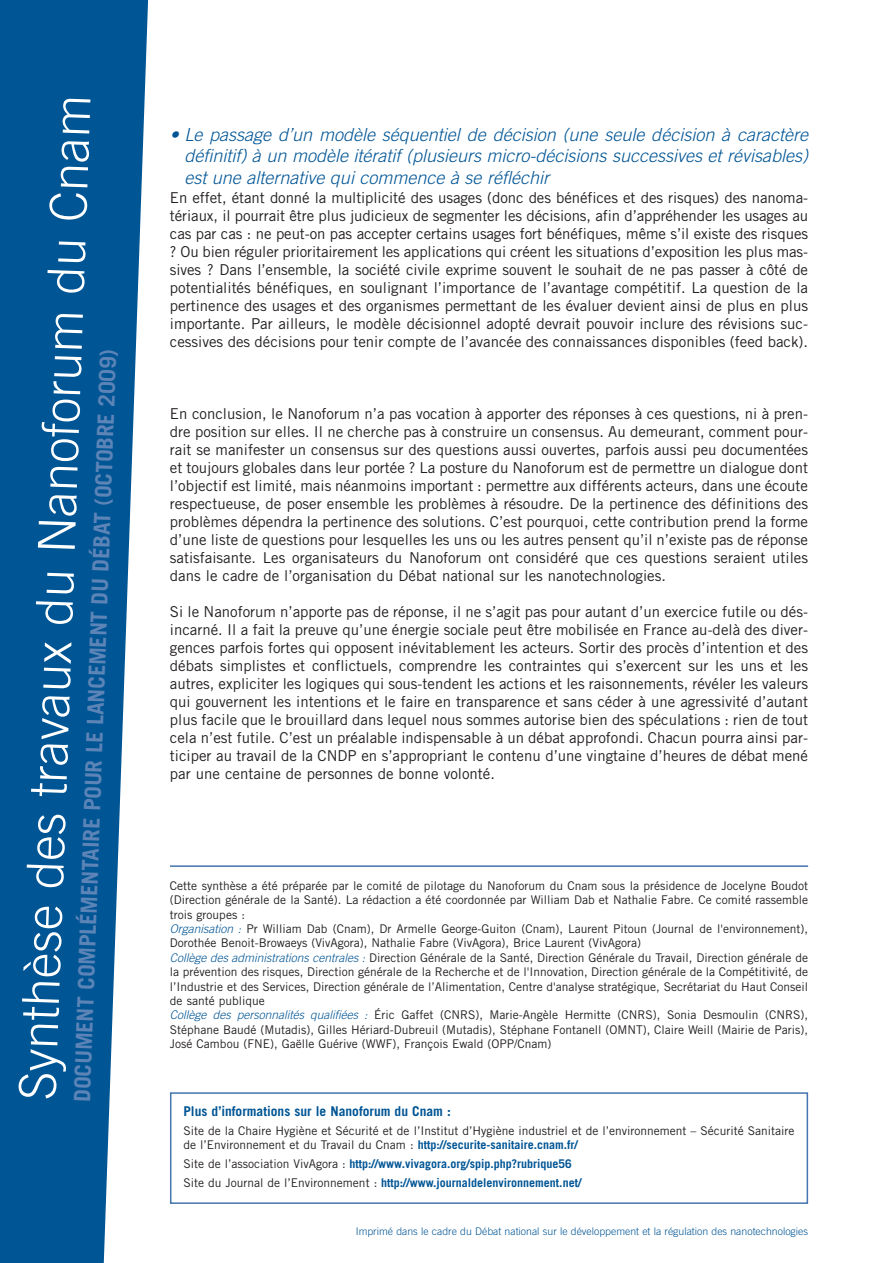
<style>
.page{position:relative;width:893px;height:1263px;background:#fff}
.page>*{position:absolute;margin:0;border:0;box-sizing:border-box;transform-origin:0 0}
.t1{font:300 51px "Trade Gothic";color:#fff}
.t2{font:700 22.5px "Trade Gothic";color:#5c84b7}
.t3{font:italic 300 18px/21.6px "Trade Gothic";color:#005595;text-align:justify}
.t4{font:15px/18px "Trade Gothic";color:#231f20;text-align:justify}
.t5{font:700 13.5px "Trade Gothic";color:#005595}
.t6{font:12px/14.4px "Trade Gothic";color:#231f20}
.t7{font:700 12px/18.6px "Trade Gothic";color:#005595}
.t8{font:300 10.5px "Trade Gothic";color:#005595}
.s1{font-weight:300;font-style:italic;color:#005595}
.s2{font-weight:700;color:#005595}
.s3{font-weight:400;color:#231f20}
</style>
<div class="page">
<svg style="left:0;top:0;width:149px;height:1263px;fill:#005595"></svg>
<svg style="left:170px;top:865px;width:639px;height:339px"></svg>
<h1 class="t1" style="left:19px;top:1099px;width:1007px;rotate:-88deg">Synthèse des travaux du Nanoforum du Cnam</h1>
<h2 class="t2" style="left:74px;top:1101px;width:755px;rotate:-88deg">DOCUMENT COMPLÉMENTAIRE POUR LE LANCEMENT DU DÉBAT (OCTOBRE 2009)</h2>
<p class="t3" style="left:184px;top:125px;width:628px;text-indent:-14px">• Le passage d’un modèle séquentiel de décision (une seule décision à caractère définitif) à un modèle itératif (plusieurs micro-décisions successives et révisables) est une alternative qui commence à se réfléchir</p>
<p class="t4" style="left:170px;top:190px;width:639px">En effet, étant donné la multiplicité des usages (donc des bénéfices et des risques) des nanoma&shy;tériaux, il pourrait être plus judicieux de segmenter les décisions, afin d’appréhender les usages au cas par cas : ne peut-on pas accepter certains usages fort bénéfiques, même s’il existe des risques ? Ou bien réguler prioritairement les applications qui créent les situations d’exposition les plus mas&shy;sives ? Dans l’ensemble, la société civile exprime souvent le souhait de ne pas passer à côté de potentialités bénéfiques, en soulignant l’importance de l’avantage compétitif. La question de la pertinence des usages et des organismes permettant de les évaluer devient ainsi de plus en plus importante. Par ailleurs, le modèle décisionnel adopté devrait pouvoir inclure des révisions suc&shy;cessives des décisions pour tenir compte de l’avancée des connaissances disponibles (feed back).</p>
<p class="t4" style="left:170px;top:406px;width:639px">En conclusion, le Nanoforum n’a pas vocation à apporter des réponses à ces questions, ni à pren&shy;dre position sur elles. Il ne cherche pas à construire un consensus. Au demeurant, comment pour&shy;rait se manifester un consensus sur des questions aussi ouvertes, parfois aussi peu documentées et toujours globales dans leur portée ? La posture du Nanoforum est de permettre un dialogue dont l’objectif est limité, mais néanmoins important : permettre aux différents acteurs, dans une écoute respectueuse, de poser ensemble les problèmes à résoudre. De la pertinence des définitions des problèmes dépendra la pertinence des solutions. C’est pourquoi, cette contribution prend la forme d’une liste de questions pour lesquelles les uns ou les autres pensent qu’il n’existe pas de réponse satisfaisante. Les organisateurs du Nanoforum ont considéré que ces questions seraient utiles dans le cadre de l’organisation du Débat national sur les nanotechnologies.</p>
<p class="t4" style="left:170px;top:604px;width:639px">Si le Nanoforum n’apporte pas de réponse, il ne s’agit pas pour autant d’un exercice futile ou dés&shy;incarné. Il a fait la preuve qu’une énergie sociale peut être mobilisée en France au-delà des diver&shy;gences parfois fortes qui opposent inévitablement les acteurs. Sortir des procès d’intention et des débats simplistes et conflictuels, comprendre les contraintes qui s’exercent sur les uns et les autres, expliciter les logiques qui sous-tendent les actions et les raisonnements, révéler les valeurs qui gouvernent les intentions et le faire en transparence et sans céder à une agressivité d’autant plus facile que le brouillard dans lequel nous sommes autorise bien des spéculations : rien de tout cela n’est futile. C’est un préalable indispensable à un débat approfondi. Chacun pourra ainsi par&shy;ticiper au travail de la CNDP en s’appropriant le contenu d’une vingtaine d’heures de débat mené par une centaine de personnes de bonne volonté.</p>
<p class="t6" style="left:170px;top:879px;width:639px">Cette synthèse a été préparée par le comité de pilotage du Nanoforum du Cnam sous la présidence de Jocelyne Boudot (Direction générale de la Santé). La rédaction a été coordonnée par William Dab et Nathalie Fabre. Ce comité rassemble trois groupes :<br><span class="s1">Organisation :</span> Pr William Dab (Cnam), Dr Armelle George-Guiton (Cnam), Laurent Pitoun (Journal de l'environnement), Dorothée Benoit-Browaeys (VivAgora), Nathalie Fabre (VivAgora), Brice Laurent (VivAgora)<br><span class="s1">Collège des administrations centrales :</span> Direction Générale de la Santé, Direction Générale du Travail, Direction générale de la prévention des risques, Direction générale de la Recherche et de l'Innovation, Direction générale de la Compétitivité, de l’Industrie et des Services, Direction générale de l’Alimentation, Centre d'analyse stratégique, Secrétariat du Haut Conseil de santé publique<br><span class="s1">Collège des personnalités qualifiées :</span> Éric Gaffet (CNRS), Marie-Angèle Hermitte (CNRS), Sonia Desmoulin (CNRS), Stéphane Baudé (Mutadis), Gilles Hériard-Dubreuil (Mutadis), Stéphane Fontanell (OMNT), Claire Weill (Mairie de Paris), José Cambou (FNE), Gaëlle Guérive (WWF), François Ewald (OPP/Cnam)</p>
<p class="t5" style="left:183px;top:1106px;width:269px">Plus d’informations sur le Nanoforum du Cnam :</p>
<p class="t6" style="left:183px;top:1125px;width:612px">Site de la Chaire Hygiène et Sécurité et de l’Institut d’Hygiène industriel et de l’environnement – Sécurité Sanitaire de l’Environnement et du Travail du Cnam : <span class="s2">http://securite-sanitaire.cnam.fr/</span></p>
<p class="t7" style="left:183px;top:1156px;width:399px"><span class="s3">Site de l’association VivAgora :</span> http://www.vivagora.org/spip.php?rubrique56<br><span class="s3">Site du Journal de l’Environnement :</span> http://www.journaldelenvironnement.net/</p>
<p class="t8" style="left:356px;top:1227px;width:454px">Imprimé dans le cadre du Débat national sur le développement et la régulation des nanotechnologies</p>
</div>
